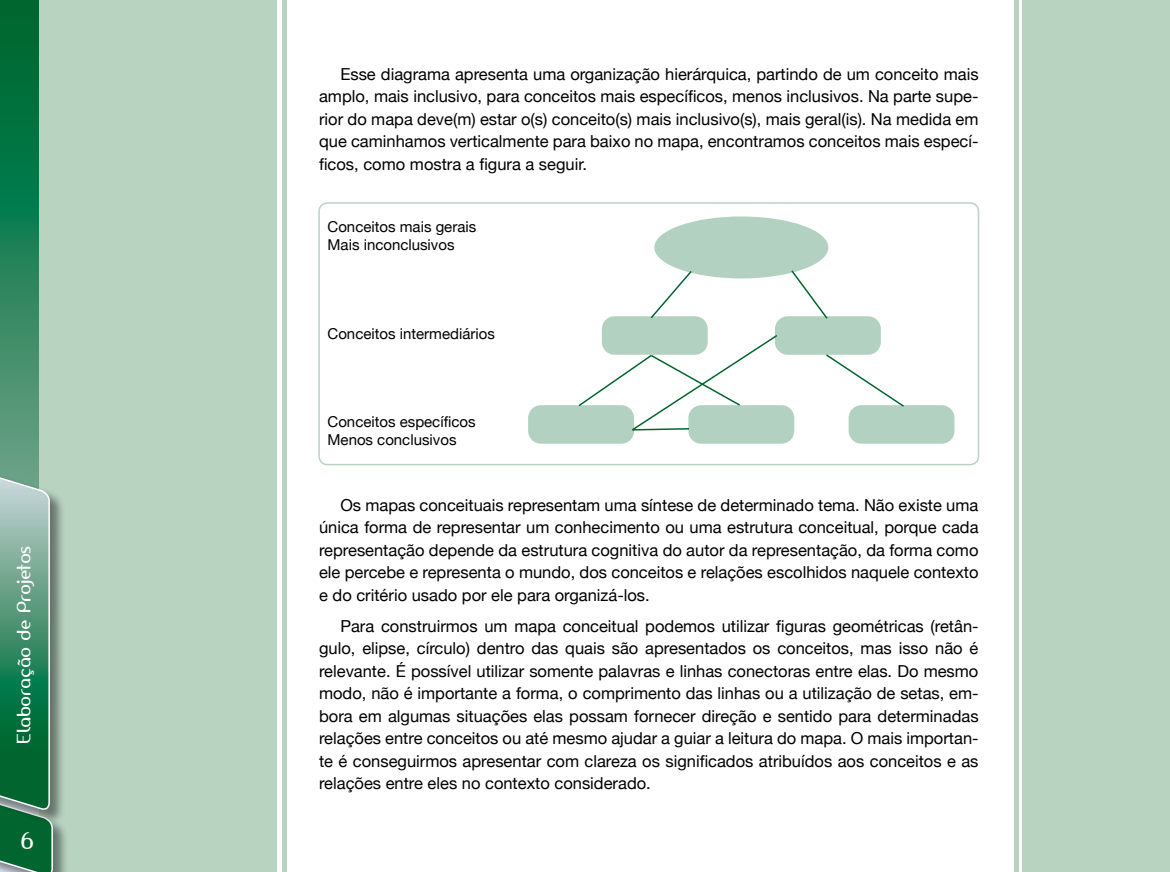
<style>
.page{position:relative;width:1170px;height:872px;background:#fff}
.page>*{position:absolute;margin:0;border:0;box-sizing:border-box;transform-origin:0 0}
.t1{font:22.5px "Amerika Sans";color:#fff}
.t2{font:18px "Amerika Sans";color:#fff}
.t3{font:16.5px/22.5px "Helvetica Neue";color:#000;text-align:justify}
.t4{font:15px/18px "Helvetica Neue";color:#000}
</style>
<div class="page">
<div style="left:1022px;top:0;width:147px;height:872px;background:#b9d3c1"></div>
<div style="left:1013px;top:0;width:5px;height:872px;background:#b9d3c1"></div>
<div style="left:0;top:0;width:276px;height:872px;background:#b9d3c1"></div>
<svg style="left:0;top:0;width:38px;height:472px;background:#228055"></svg>
<div style="left:0;top:799px;width:68px;height:73px;background:#000;opacity:.45"></div>
<div style="left:0;top:472px;width:65px;height:353px;background:#000;opacity:.45"></div>
<svg style="left:0;top:472px;width:54px;height:400px;background:#488e6c"></svg>
<div style="left:282px;top:0;width:5px;height:872px;background:#b9d3c1"></div>
<hr style="left:1169px;top:0;width:1px;height:872px;background:#b9d3c1">
<svg style="left:652px;top:269px;width:40px;height:47px"></svg>
<svg style="left:789px;top:269px;width:37px;height:47px"></svg>
<svg style="left:578px;top:333px;width:196px;height:98px"></svg>
<svg style="left:826px;top:353px;width:77px;height:52px"></svg>
<div style="left:654px;top:216px;width:174px;height:62px;background:#b3d1c0;border-radius:50%"></div>
<div style="left:528px;top:405px;width:106px;height:39px;background:#b3d1c0;border-radius:13px"></div>
<div style="left:688px;top:405px;width:106px;height:39px;background:#b3d1c0;border-radius:13px"></div>
<div style="left:848px;top:405px;width:106px;height:39px;background:#b3d1c0;border-radius:13px"></div>
<div style="left:601px;top:316px;width:106px;height:39px;background:#b3d1c0;border-radius:13px"></div>
<div style="left:774px;top:316px;width:106px;height:39px;background:#b3d1c0;border-radius:13px"></div>
<div style="left:318px;top:202px;width:661px;height:263px;border:2px solid #b9d3c1;border-radius:9px"></div>
<p class="t2" style="left:12px;top:743px;width:199px;rotate:-90deg">Elaboração de Projetos</p>
<h1 class="t1" style="left:20px;top:826px;width:15px">6</h1>
<p class="t3" style="left:319px;top:62px;width:661px;text-indent:21px">Esse diagrama apresenta uma organização hierárquica, partindo de um conceito mais amplo, mais inclusivo, para conceitos mais específicos, menos inclusivos. Na parte supe&shy;rior do mapa deve(m) estar o(s) conceito(s) mais inclusivo(s), mais geral(is). Na medida em que caminhamos verticalmente para baixo no mapa, encontramos conceitos mais especí&shy;ficos, como mostra a figura a seguir.</p>
<p class="t4" style="left:327px;top:218px;width:150px">Conceitos mais gerais<br>Mais inconclusivos</p>
<p class="t4" style="left:327px;top:324px;width:169px">Conceitos intermediários</p>
<p class="t4" style="left:327px;top:412px;width:150px">Conceitos específicos<br>Menos conclusivos</p>
<p class="t3" style="left:319px;top:493px;width:661px;text-indent:21px">Os mapas conceituais representam uma síntese de determinado tema. Não existe uma única forma de representar um conhecimento ou uma estrutura conceitual, porque cada representação depende da estrutura cognitiva do autor da representação, da forma como ele percebe e representa o mundo, dos conceitos e relações escolhidos naquele contexto e do critério usado por ele para organizá-los.</p>
<p class="t3" style="left:319px;top:614px;width:661px;text-indent:21px">Para construirmos um mapa conceitual podemos utilizar figuras geométricas (retân&shy;gulo, elipse, círculo) dentro das quais são apresentados os conceitos, mas isso não é relevante. É possível utilizar somente palavras e linhas conectoras entre elas. Do mesmo modo, não é importante a forma, o comprimento das linhas ou a utilização de setas, em&shy;bora em algumas situações elas possam fornecer direção e sentido para determinadas relações entre conceitos ou até mesmo ajudar a guiar a leitura do mapa. O mais importan&shy;te é conseguirmos apresentar com clareza os significados atribuídos aos conceitos e as relações entre eles no contexto considerado.</p>
</div>
